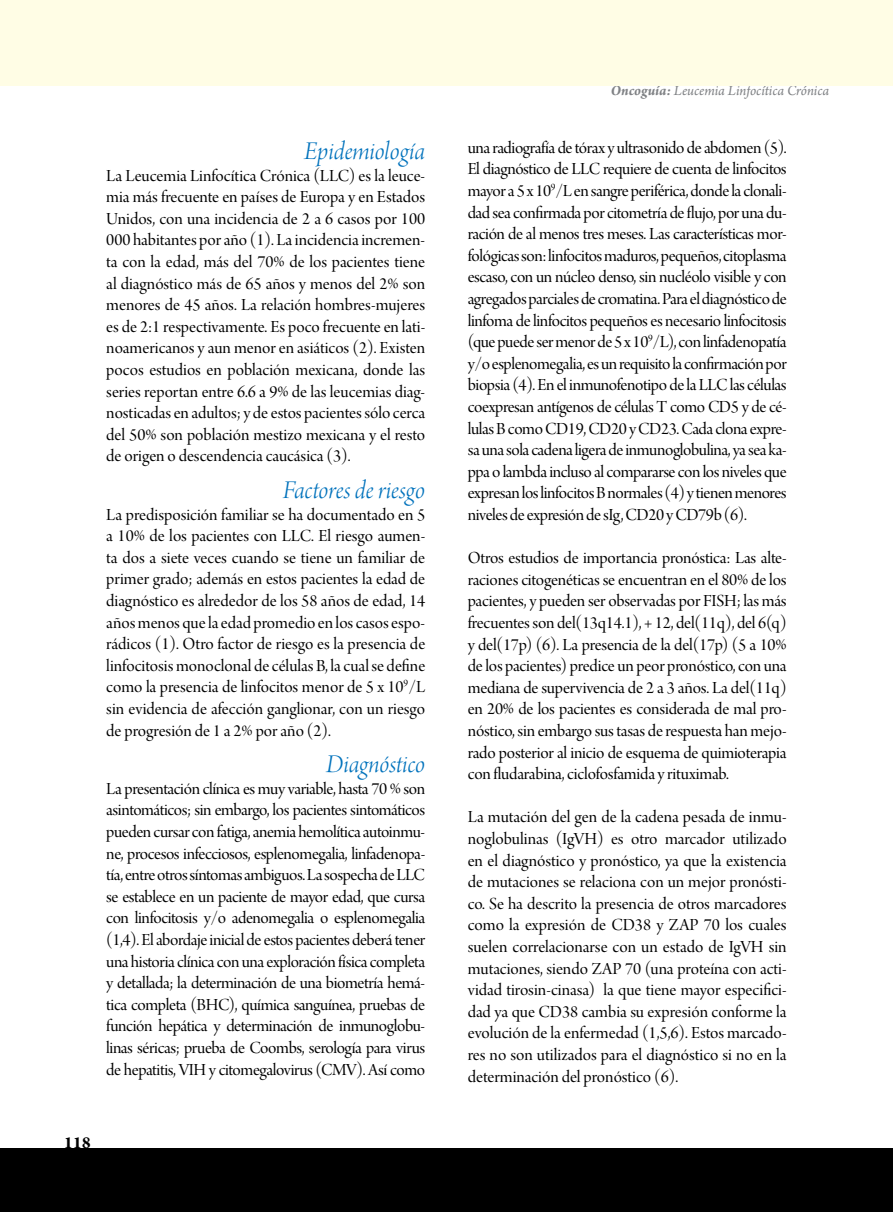
<style>
.page{position:relative;width:893px;height:1212px;background:#fff}
.page>*{position:absolute;margin:0;border:0;box-sizing:border-box;transform-origin:0 0}
.t1{font:27px "Arno Pro Light Italic Display";color:#0072bc}
.t2{font:18px/21.6px "Arno Pro Display";letter-spacing:-.01em;color:#000;text-align:justify}
.t3{font:700 18px "Arno Pro";color:#000}
.t4{font:italic 15px "Arno Pro";letter-spacing:-.005em;color:#808285}
.s1{font-weight:700}
</style>
<div class="page">
<div style="left:0;top:0;width:893px;height:85px;background:#fffde5"></div>
<div style="left:0;top:1148px;width:893px;height:64px;background:#000"></div>
<h1 class="t1" style="left:304px;top:136px;width:122px">Epidemiología</h1>
<p class="t2" style="left:106px;top:166px;width:320px">La Leucemia Linfocítica Crónica (LLC) es la leuce&shy;mia más frecuente en países de Europa y en Estados Unidos, con una incidencia de 2 a 6 casos por 100<br>000 habitantes por año (1). La incidencia incremen&shy;ta con la edad, más del 70% de los pacientes tiene al diagnóstico más de 65 años y menos del 2% son menores de 45 años. La relación hombres-mujeres es de 2:1 respectivamente. Es poco frecuente en lati&shy;noamericanos y aun menor en asiáticos (2). Existen pocos estudios en población mexicana, donde las series reportan entre 6.6 a 9% de las leucemias diag&shy;nosticadas en adultos; y de estos pacientes sólo cerca del 50% son población mestizo mexicana y el resto de origen o descendencia caucásica (3).</p>
<h1 class="t1" style="left:283px;top:475px;width:144px">Factores de riesgo</h1>
<p class="t2" style="left:106px;top:505px;width:320px">La predisposición familiar se ha documentado en 5 a 10% de los pacientes con LLC. El riesgo aumen&shy;ta dos a siete veces cuando se tiene un familiar de primer grado; además en estos pacientes la edad de diagnóstico es alrededor de los 58 años de edad, 14 años menos que la edad promedio en los casos espo&shy;rádicos (1). Otro factor de riesgo es la presencia de linfocitosis monoclonal de células B, la cual se define como la presencia de linfocitos menor de 5 x 10<sup>9</sup>/L sin evidencia de afección ganglionar, con un riesgo de progresión de 1 a 2% por año (2).</p>
<h1 class="t1" style="left:326px;top:749px;width:101px">Diagnóstico</h1>
<p class="t2" style="left:106px;top:779px;width:320px">La presentación clínica es muy variable, hasta 70 % son asintomáticos; sin embargo, los pacientes sintomáticos pueden cursar con fatiga, anemia hemolítica autoinmu&shy;ne, procesos infecciosos, esplenomegalia, linfadenopa&shy;tía, entre otros síntomas ambiguos. La sospecha de LLC se establece en un paciente de mayor edad, que cursa con linfocitosis y/o adenomegalia o esplenomegalia (1,4). El abordaje inicial de estos pacientes deberá tener una historia clínica con una exploración física completa y detallada; la determinación de una biometría hemá&shy;tica completa (BHC), química sanguínea, pruebas de función hepática y determinación de inmunoglobu&shy;linas séricas; prueba de Coombs, serología para virus de hepatitis, VIH y citomegalovirus (CMV). Así como</p>
<p class="t3" style="left:64px;top:1132px;width:29px">118</p>
<p class="t4" style="left:611px;top:82px;width:220px"><span class="s1">Oncoguía:</span> Leucemia Linfocítica Crónica</p>
<p class="t2" style="left:468px;top:138px;width:320px">una radiografía de tórax y ultrasonido de abdomen (5).<br>El diagnóstico de LLC requiere de cuenta de linfocitos mayor a 5 x 10<sup>9</sup>/L en sangre periférica, donde la clonali&shy;dad sea confirmada por citometría de flujo, por una du&shy;ración de al menos tres meses. Las características mor&shy;fológicas son: linfocitos maduros, pequeños, citoplasma escaso, con un núcleo denso, sin nucléolo visible y con agregados parciales de cromatina. Para el diagnóstico de linfoma de linfocitos pequeños es necesario linfocitosis (que puede ser menor de 5 x 10<sup>9</sup>/L), con linfadenopatía y/o esplenomegalia, es un requisito la confirmación por biopsia (4). En el inmunofenotipo de la LLC las células coexpresan antígenos de células T como CD5 y de cé&shy;lulas B como CD19, CD20 y CD23. Cada clona expre&shy;sa una sola cadena ligera de inmunoglobulina, ya sea ka&shy;ppa o lambda incluso al compararse con los niveles que expresan los linfocitos B normales (4) y tienen menores niveles de expresión de sIg, CD20 y CD79b (6).</p>
<p class="t2" style="left:468px;top:548px;width:320px">Otros estudios de importancia pronóstica: Las alte&shy;raciones citogenéticas se encuentran en el 80% de los pacientes, y pueden ser observadas por FISH; las más frecuentes son del(13q14.1), + 12, del(11q), del 6(q) y del(17p) (6). La presencia de la del(17p) (5 a 10% de los pacientes) predice un peor pronóstico, con una mediana de supervivencia de 2 a 3 años. La del(11q) en 20% de los pacientes es considerada de mal pro&shy;nóstico, sin embargo sus tasas de respuesta han mejo&shy;rado posterior al inicio de esquema de quimioterapia con fludarabina, ciclofosfamida y rituximab.</p>
<p class="t2" style="left:468px;top:807px;width:320px">La mutación del gen de la cadena pesada de inmu&shy;noglobulinas (IgVH) es otro marcador utilizado en el diagnóstico y pronóstico, ya que la existencia de mutaciones se relaciona con un mejor pronósti&shy;co. Se ha descrito la presencia de otros marcadores como la expresión de CD38 y ZAP 70 los cuales suelen correlacionarse con un estado de IgVH sin mutaciones, siendo ZAP 70 (una proteína con acti&shy;vidad tirosin-cinasa) la que tiene mayor especifici&shy;dad ya que CD38 cambia su expresión conforme la evolución de la enfermedad (1,5,6). Estos marcado&shy;res no son utilizados para el diagnóstico si no en la determinación del pronóstico (6).</p>
</div>
